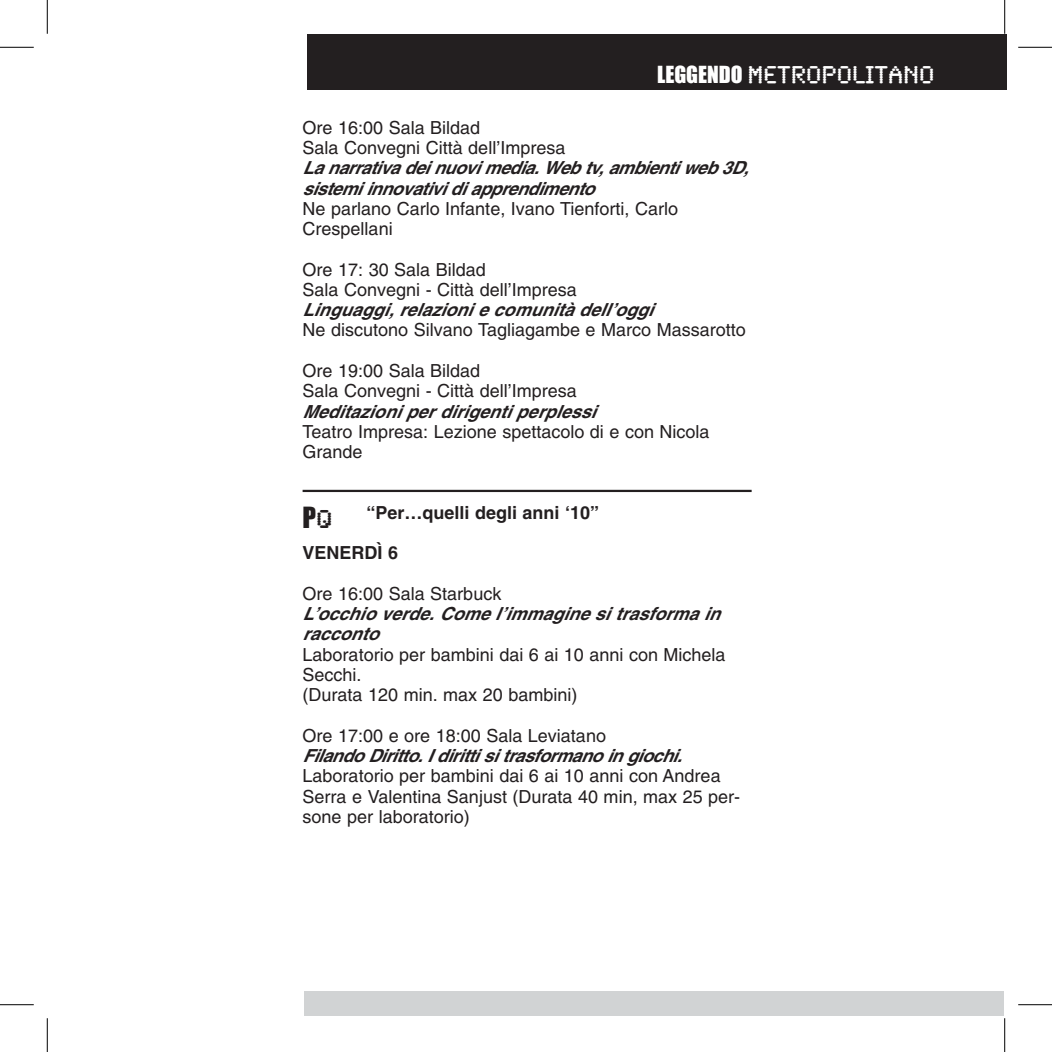
<style>
.page{position:relative;width:1052px;height:1052px;background:#fff}
.page>*{position:absolute;margin:0;border:0;box-sizing:border-box;transform-origin:0 0}
.t1{font:27px "Impact";color:#231f20}
.t2{font:25.2px "Synchro LET";color:#fff}
.t3{font:18px/20.2px "Helvetica";color:#231f20}
.t4{font:italic 700 18px/20.2px "Helvetica";letter-spacing:-.03em;color:#231f20}
.t5{font:italic 700 18px/20.2px "Helvetica";color:#231f20}
.t6{font:700 18px "Helvetica";color:#231f20}
.s1{font-family:"Impact";font-size:21.6px}
.s2{font-family:"Synchro LET"}
</style>
<div class="page">
<div style="left:303px;top:991px;width:700px;height:25px;background:#d1d3d4"></div>
<div style="left:307px;top:34px;width:699px;height:56px;background:#231f20"></div>
<hr style="left:302px;top:489px;width:449px;height:3px;background:#231f20">
<hr style="left:0;top:47px;width:34px;height:1px;background:#000">
<hr style="left:1017px;top:47px;width:34px;height:1px;background:#000">
<hr style="left:0;top:1004px;width:34px;height:1px;background:#000">
<hr style="left:1017px;top:1004px;width:34px;height:1px;background:#000">
<hr style="left:47px;top:0;width:1px;height:34px;background:#000">
<hr style="left:47px;top:1017px;width:1px;height:34px;background:#000">
<hr style="left:1004px;top:0;width:1px;height:34px;background:#000">
<hr style="left:1004px;top:1017px;width:1px;height:34px;background:#000">
<h2 class="t2" style="left:657px;top:51px;width:279px"><span class="s1">LEGGENDO</span> METROPOLITANO</h2>
<p class="t3" style="left:302px;top:117px;width:264px">Ore 16:00 Sala Bildad<br>Sala Convegni Città dell’Impresa</p>
<p class="t4" style="left:302px;top:157px;width:452px">La narrativa dei nuovi media.Web tv,ambienti web 3D, sistemi innovativi di apprendimento</p>
<p class="t3" style="left:302px;top:198px;width:377px">Ne parlano Carlo Infante, Ivano Tienforti, Carlo<br>Crespellani</p>
<p class="t3" style="left:302px;top:259px;width:276px">Ore 17: 30 Sala Bildad<br>Sala Convegni - Città dell’Impresa</p>
<p class="t5" style="left:302px;top:299px;width:352px">Linguaggi,relazioni e comunità dell ’oggi</p>
<p class="t3" style="left:302px;top:320px;width:444px">Ne discutono Silvano Tagliagambe e Marco Massarotto</p>
<p class="t3" style="left:302px;top:360px;width:276px">Ore 19:00 Sala Bildad<br>Sala Convegni - Città dell’Impresa</p>
<p class="t5" style="left:302px;top:400px;width:294px">Meditazioni per dirigenti perplessi</p>
<p class="t3" style="left:302px;top:421px;width:408px">Teatro Impresa: Lezione spettacolo di e con Nicola<br>Grande</p>
<p class="t6" style="left:366px;top:501px;width:234px">“Per…quelli degli anni ‘10”</p>
<p class="t6" style="left:302px;top:542px;width:97px">VENERDÌ 6</p>
<p class="t3" style="left:302px;top:583px;width:200px">Ore 16:00 Sala Starbuck</p>
<p class="t5" style="left:302px;top:603px;width:423px">L’occhio verde.Come l ’immagine si trasforma in racconto</p>
<p class="t3" style="left:302px;top:644px;width:424px">Laboratorio per bambini dai 6 ai 10 anni con Michela<br>Secchi.<br>(Durata 120 min. max 20 bambini)</p>
<p class="t3" style="left:302px;top:725px;width:305px">Ore 17:00 e ore 18:00 Sala Leviatano</p>
<p class="t4" style="left:302px;top:745px;width:385px">Filando Diritto.Idiritti si trasformano in giochi.</p>
<p class="t3" style="left:302px;top:765px;width:439px">Laboratorio per bambini dai 6 ai 10 anni con Andrea<br>Serra e Valentina Sanjust (Durata 40 min, max 25 per&shy;sone per laboratorio)</p>
<h1 class="t1" style="left:302px;top:500px;width:31px">P<span class="s2">q</span></h1>
</div>
